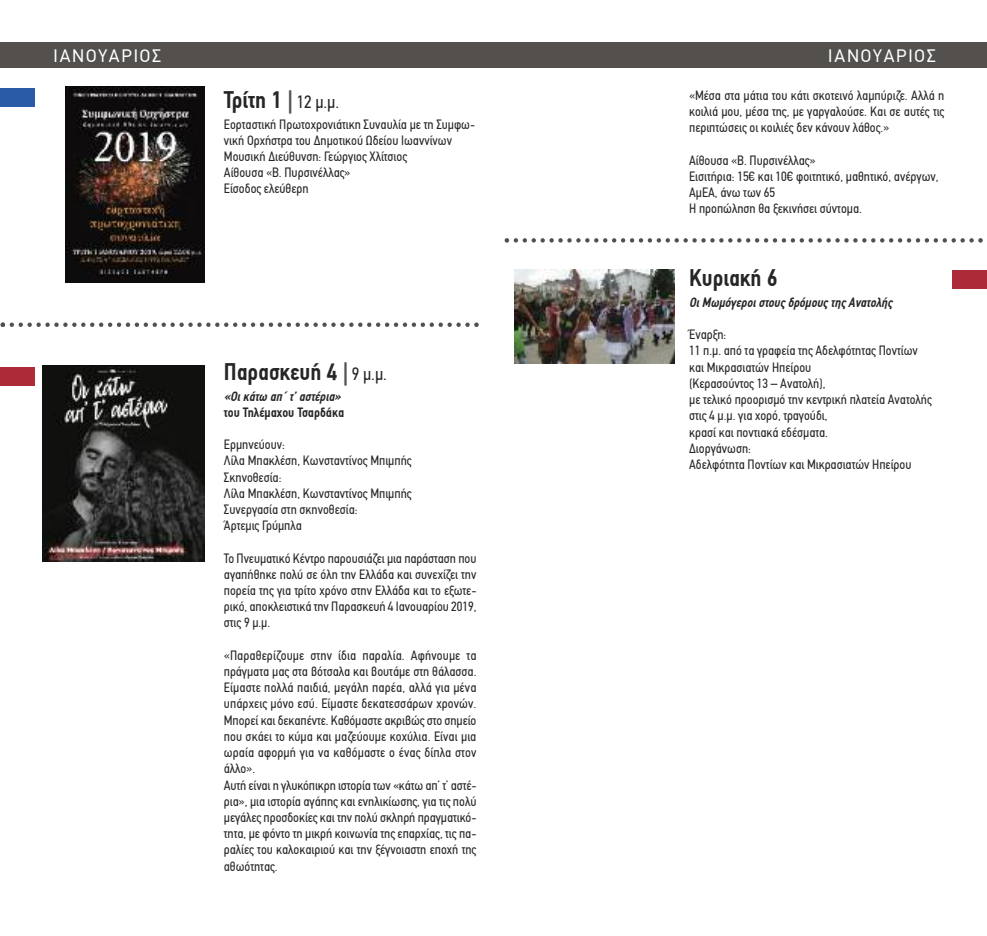
<style>
.page{position:relative;width:987px;height:936px;background:#fff}
.page>*{position:absolute;margin:0;border:0;box-sizing:border-box;transform-origin:0 0}
.t1{font:700 24px "PF Din Text Condensed";color:#272627}
.t2{font:18px "PF Din Text";letter-spacing:.1em;color:#fff}
.t3{font:13.5px/16.2px "PF Din Text Condensed";color:#272627}
.t4{font:italic 700 13.5px "PF Din Text Condensed";color:#272627}
.t5{font:700 13.5px "PF Din Text Condensed";color:#272627}
.s1{color:#53504e}
.s2{font-weight:400;font-size:18px}
</style>
<div class="page">
<div style="left:0;top:43px;width:493px;height:25px;background:#53504e"></div>
<div style="left:493px;top:43px;width:493px;height:25px;background:#53504e"></div>
<img style="left:515px;top:270px;width:160px;height:93px">
<img style="left:43px;top:366px;width:161px;height:195px">
<div style="left:952px;top:271px;width:34px;height:18px;background:#ad2a39"></div>
<div style="left:0;top:88px;width:34px;height:18px;background:#295ba7"></div>
<div style="left:0;top:367px;width:34px;height:19px;background:#ad2a39"></div>
<svg style="left:1px;top:322px;width:477px;height:5px"></svg>
<svg style="left:504px;top:238px;width:478px;height:4px"></svg>
<img style="left:65px;top:86px;width:139px;height:196px">
<h2 class="t2" style="left:54px;top:48px;width:109px">ΙΑΝΟΥΑΡΙΟΣ</h2>
<h2 class="t2" style="left:828px;top:48px;width:109px">ΙΑΝΟΥΑΡΙΟΣ</h2>
<h1 class="t1" style="left:224px;top:85px;width:117px">Τρίτη 1 <span class="s1">|</span> <span class="s2">12 μ.μ.</span></h1>
<p class="t3" style="left:224px;top:116px;width:253px">Εορταστική Πρωτοχρονιάτικη Συναυλία με τη Συμφω&shy;νική Ορχήστρα του Δημοτικού Ωδείου Ιωαννίνων Μουσική Διεύθυνση: Γεώργιος Χλίτσιος<br>Αίθουσα «Β. Πυρσινέλλας»<br>Είσοδος ελεύθερη</p>
<h1 class="t1" style="left:224px;top:357px;width:164px">Παρασκευή 4 <span class="s1">|</span> <span class="s2">9 μ.μ.</span></h1>
<p class="t4" style="left:224px;top:388px;width:118px">«Οι κάτω απ΄ τ’ αστέρια»</p>
<p class="t5" style="left:224px;top:404px;width:122px">του Τηλέμαχου Τσαρδάκα</p>
<p class="t3" style="left:224px;top:436px;width:189px">Ερμηνεύουν:<br>Λίλα Μπακλέση, Κωνσταντίνος Μπιμπής<br>Σκηνοθεσία:<br>Λίλα Μπακλέση, Κωνσταντίνος Μπιμπής<br>Συνεργασία στη σκηνοθεσία:<br>Άρτεμις Γρύμπλα</p>
<p class="t3" style="left:224px;top:550px;width:254px;text-align:justify">Το Πνευματικό Κέντρο παρουσιάζει μια παράσταση που αγαπήθηκε πολύ σε όλη την Ελλάδα και συνεχίζει την πορεία της για τρίτο χρόνο στην Ελλάδα και το εξωτε&shy;ρικό, αποκλειστικά την Παρασκευή 4 Ιανουαρίου 2019, στις 9 μ.μ.</p>
<p class="t3" style="left:224px;top:647px;width:254px">«Παραθερίζουμε στην ίδια παραλία. Αφήνουμε τα πράγματα μας στα βότσαλα και βουτάμε στη θάλασσα.<br>Είμαστε πολλά παιδιά, μεγάλη παρέα, αλλά για μένα υπάρχεις μόνο εσύ. Είμαστε δεκατεσσάρων χρονών.<br>Μπορεί και δεκαπέντε. Καθόμαστε ακριβώς στο σημείο που σκάει το κύμα και μαζεύουμε κοχύλια. Είναι μια ωραία αφορμή για να καθόμαστε ο ένας δίπλα στον άλλο».<br>Αυτή είναι η γλυκόπικρη ιστορία των «κάτω απ’ τ’ αστέ&shy;ρια», μια ιστορία αγάπης και ενηλικίωσης, για τις πολύ μεγάλες προσδοκίες και την πολύ σκληρή πραγματικό&shy;τητα, με φόντο τη μικρή κοινωνία της επαρχίας, τις πα&shy;ραλίες του καλοκαιριού και την ξέγνοιαστη εποχή της αθωότητας.</p>
<p class="t3" style="left:689px;top:87px;width:257px;text-align:justify">«Μέσα στα μάτια του κάτι σκοτεινό λαμπύριζε. Αλλά η κοιλιά μου, μέσα της, με γαργαλούσε. Και σε αυτές τις περιπτώσεις οι κοιλιές δεν κάνουν λάθος.»</p>
<p class="t3" style="left:689px;top:152px;width:251px">Αίθουσα «Β. Πυρσινέλλας»<br>Εισιτήρια: 15€ και 10€ φοιτητικό, μαθητικό, ανέργων,<br>ΑμΕΑ, άνω των 65<br>Η προπώληση θα ξεκινήσει σύντομα.</p>
<h1 class="t1" style="left:689px;top:263px;width:90px">Κυριακή 6</h1>
<p class="t4" style="left:689px;top:294px;width:204px">Οι Μωμόγεροι στους δρόμους της Ανατολής</p>
<p class="t3" style="left:689px;top:326px;width:244px">Έναρξη:<br>11 π.μ. από τα γραφεία της Αδελφότητας Ποντίων και Μικρασιατών Ηπείρου<br>(Κερασούντος 13 – Ανατολή),<br>με τελικό προορισμό την κεντρική πλατεία Ανατολής στις 4 μ.μ. για χορό, τραγούδι,<br>κρασί και ποντιακά εδέσματα.<br>Διοργάνωση:<br>Αδελφότητα Ποντίων και Μικρασιατών Ηπείρου</p>
</div>
